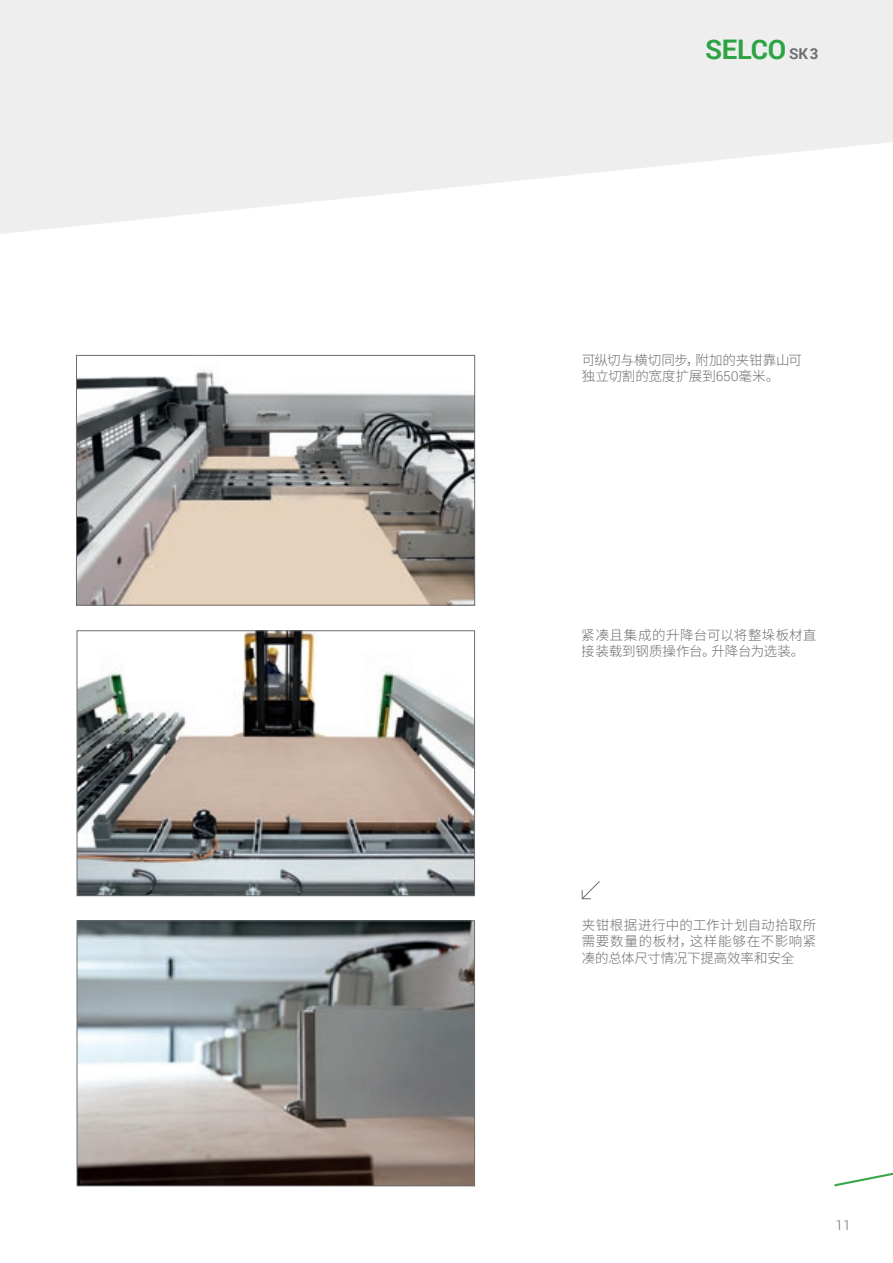
<style>
.page{position:relative;width:893px;height:1263px;background:#fff}
.page>*{position:absolute;margin:0;border:0;box-sizing:border-box;transform-origin:0 0}
.t1{font:700 27px "Roboto";letter-spacing:-.01em;color:#2da343}
.t2{font:300 13.5px/16.2px "Noto Sans CJ Ksc";letter-spacing:.01em;color:#6c6d70}
.t3{font:300 13.5px "Noto Sans CJ Kjp";letter-spacing:-.005em;color:#6c6d70}
.t4{font:300 13.5px "Roboto";color:#6c6d70}
.s1{font-size:15px;color:#6c6d70}
.s2{font-family:"Roboto"}
</style>
<div class="page">
<svg style="left:834px;top:1172px;width:59px;height:14px"></svg>
<svg style="left:0;top:0;width:893px;height:234px;fill:#eeeeef"></svg>
<img style="left:78px;top:370px;width:395px;height:233px">
<div style="left:76px;top:355px;width:399px;height:250px;border:1px solid #6c6d70"></div>
<img style="left:79px;top:632px;width:394px;height:262px">
<div style="left:77px;top:630px;width:398px;height:266px;border:1px solid #6c6d70"></div>
<img style="left:79px;top:922px;width:394px;height:262px">
<div style="left:77px;top:920px;width:398px;height:266px;border:1px solid #6c6d70"></div>
<svg style="left:581px;top:881px;width:19px;height:19px"></svg>
<p class="t1" style="left:705px;top:30px;width:115px">SELCO <span class="s1">SK 3</span></p>
<p class="t3" style="left:582px;top:352px;width:222px">可纵切与横切同步，附加的夹钳靠山可</p>
<p class="t3" style="left:582px;top:369px;width:199px">独立切割的宽度扩展到<span class="s2">650</span>毫米。</p>
<p class="t2" style="left:582px;top:627px;width:236px">紧凑且集成的升降台可以将整垛板材直接装载到钢质操作台。升降台为选装。</p>
<p class="t2" style="left:582px;top:917px;width:236px;text-align:justify">夹钳根据进行中的工作计划自动拾取所需要数量的板材，这样能够在不影响紧凑的总体尺寸情况下提高效率和安全</p>
<p class="t4" style="left:836px;top:1215px;width:16px">11</p>
</div>
